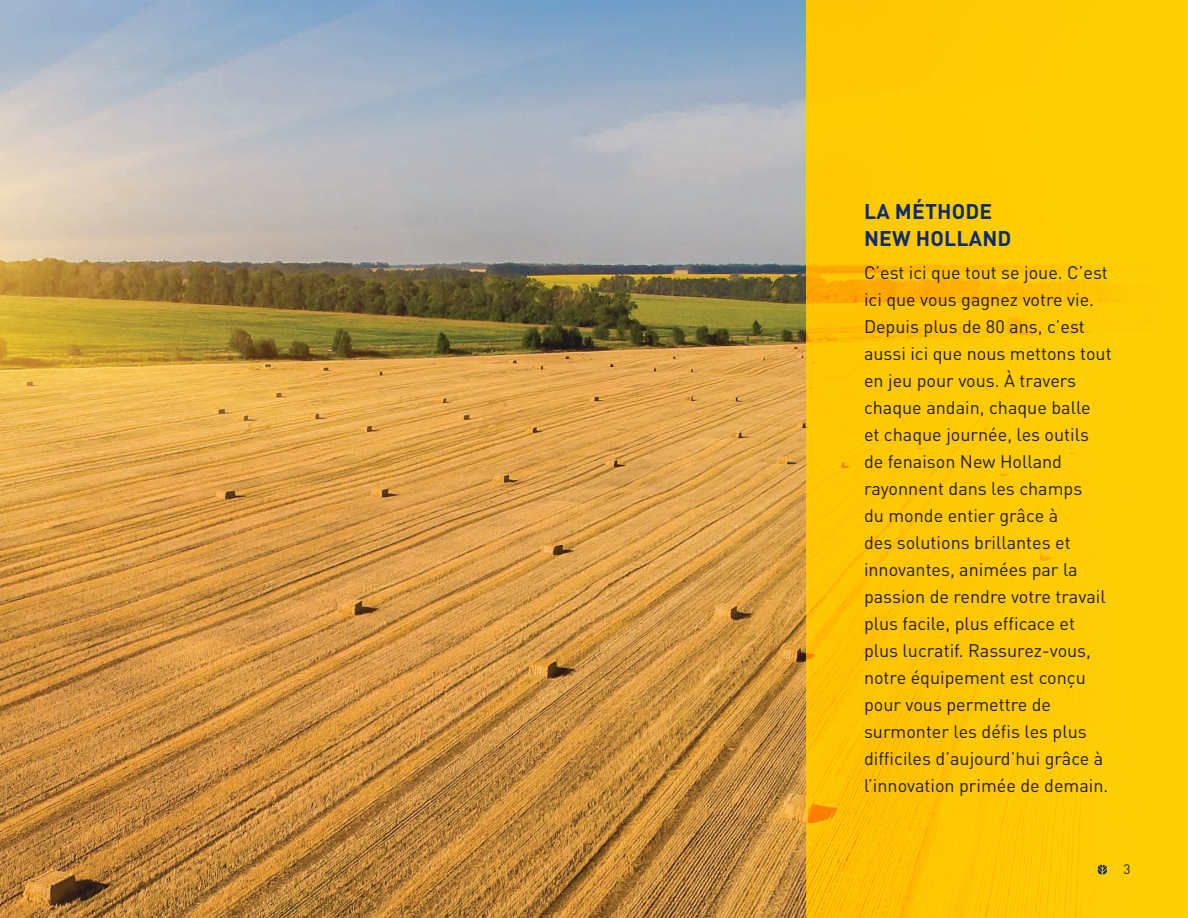
<style>
.page{position:relative;width:1188px;height:918px;background:#fff}
.page>*{position:absolute;margin:0;border:0;box-sizing:border-box;transform-origin:0 0}
.t1{font:700 21px/27px "DIN Pro";letter-spacing:.01em;color:#0d2b6d}
.t2{font:18px/27px "DIN Pro";color:#231f20}
.t3{font:13.5px "DIN Pro";color:#231f20}
</style>
<div class="page">
<img style="left:0;top:0;width:807px;height:918px">
<img style="left:807px;top:0;width:381px;height:918px">
<svg style="left:1098px;top:865px;width:9px;height:9px"></svg>
<p class="t1" style="left:864px;top:195px;width:149px">LA MÉTHODE<br>NEW HOLLAND</p>
<p class="t2" style="left:864px;top:257px;width:249px">C’est ici que tout se joue. C’est ici que vous gagnez votre vie.<br>Depuis plus de 80 ans, c’est aussi ici que nous mettons tout en jeu pour vous. À travers chaque andain, chaque balle<br>et chaque journée, les outils de fenaison New Holland rayonnent dans les champs<br>du monde entier grâce à<br>des solutions brillantes et innovantes, animées par la passion de rendre votre travail plus facile, plus efficace et plus lucratif. Rassurez-vous, notre équipement est conçu pour vous permettre de surmonter les défis les plus difficiles d’aujourd’hui grâce à l’innovation primée de demain.</p>
<p class="t3" style="left:1124px;top:859px;width:9px">3</p>
</div>
